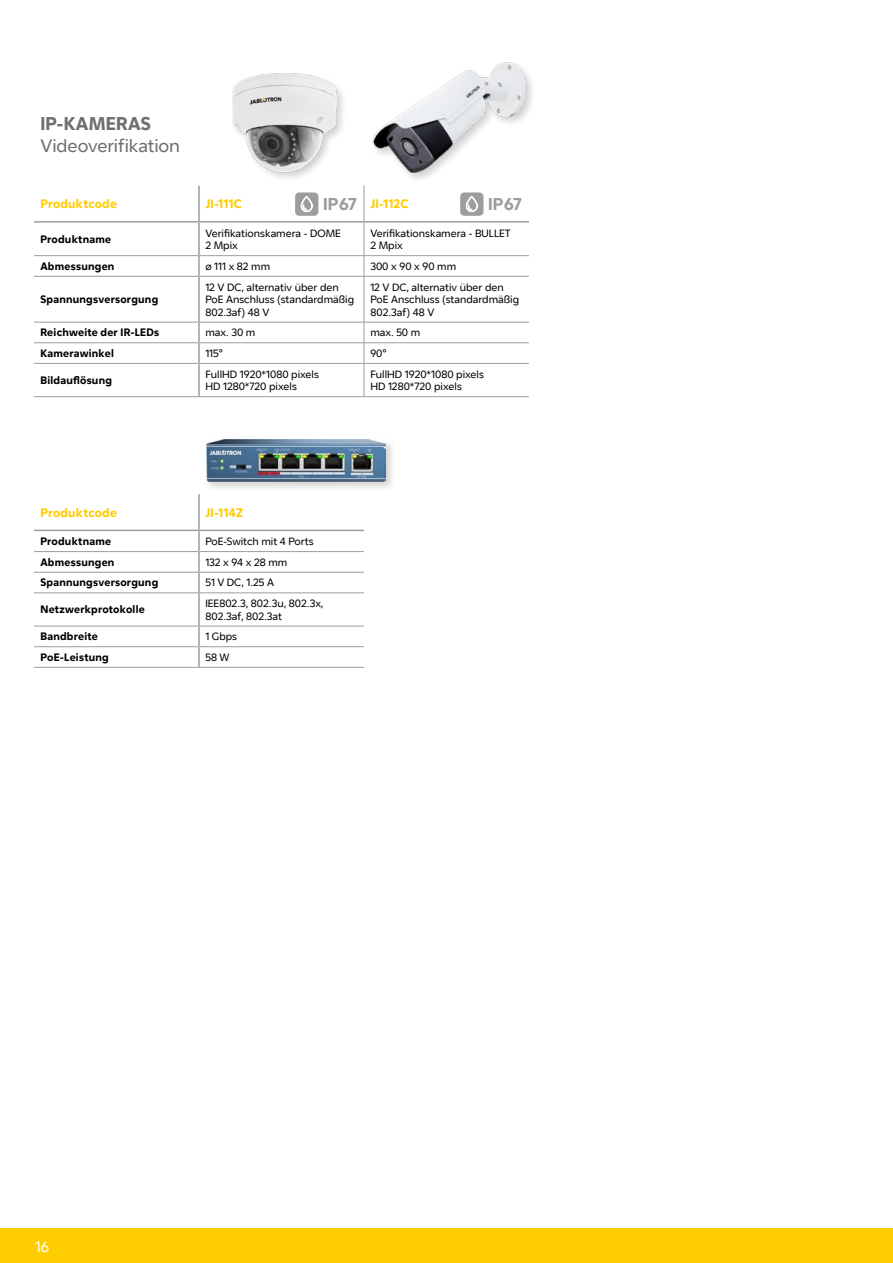
<style>
.page{position:relative;width:893px;height:1263px;background:#fff}
.page>*{position:absolute;margin:0;border:0;box-sizing:border-box;transform-origin:0 0}
.t1{font:18px "Jablo";letter-spacing:-.005em;color:#6f6f6e}
.t2{font:600 18px "Jablo";letter-spacing:.015em;color:#6f6f6e}
.t3{font:600 16.65px "Jablo";color:#9c9d9d}
.t4{font:15px "Jablo";color:#fff}
.t5{font:600 12px "Jablo";letter-spacing:.015em;color:#fc0}
.t6{font:10.5px/12.6px "Jablo";color:#000}
.t7{font:600 10.5px "Jablo";letter-spacing:.02em;color:#000}
</style>
<div class="page">
<div style="left:0;top:1229px;width:893px;height:34px;background:#fc0"></div>
<hr style="left:34px;top:276px;width:164px;height:1px;background:#9c9d9d">
<hr style="left:200px;top:276px;width:164px;height:1px;background:#9c9d9d">
<hr style="left:364px;top:276px;width:165px;height:1px;background:#9c9d9d">
<hr style="left:34px;top:322px;width:164px;height:1px;background:#9c9d9d">
<hr style="left:200px;top:322px;width:164px;height:1px;background:#9c9d9d">
<hr style="left:364px;top:322px;width:165px;height:1px;background:#9c9d9d">
<hr style="left:34px;top:342px;width:164px;height:1px;background:#9c9d9d">
<hr style="left:200px;top:342px;width:164px;height:1px;background:#9c9d9d">
<hr style="left:364px;top:342px;width:165px;height:1px;background:#9c9d9d">
<hr style="left:34px;top:363px;width:164px;height:1px;background:#9c9d9d">
<hr style="left:200px;top:363px;width:164px;height:1px;background:#9c9d9d">
<hr style="left:364px;top:363px;width:165px;height:1px;background:#9c9d9d">
<hr style="left:34px;top:396px;width:165px;height:1px;background:#9c9d9d">
<hr style="left:199px;top:396px;width:165px;height:1px;background:#9c9d9d">
<hr style="left:364px;top:396px;width:165px;height:1px;background:#9c9d9d">
<hr style="left:34px;top:255px;width:164px;height:1px;background:#9c9d9d">
<hr style="left:200px;top:255px;width:164px;height:1px;background:#9c9d9d">
<hr style="left:364px;top:255px;width:165px;height:1px;background:#9c9d9d">
<hr style="left:34px;top:221px;width:165px;height:2px;background:#9c9d9d">
<hr style="left:199px;top:221px;width:165px;height:2px;background:#9c9d9d">
<hr style="left:364px;top:221px;width:165px;height:2px;background:#9c9d9d">
<hr style="left:364px;top:222px;width:1px;height:33px;background:#9c9d9d">
<svg style="left:364px;top:256px;width:1px;height:20px"></svg>
<hr style="left:364px;top:276px;width:1px;height:46px;background:#9c9d9d">
<svg style="left:364px;top:322px;width:1px;height:41px"></svg>
<hr style="left:364px;top:364px;width:1px;height:32px;background:#9c9d9d">
<hr style="left:364px;top:186px;width:1px;height:36px;background:#9c9d9d">
<hr style="left:198px;top:223px;width:2px;height:33px;background:#9c9d9d">
<hr style="left:198px;top:256px;width:2px;height:20px;background:#9c9d9d">
<hr style="left:198px;top:276px;width:2px;height:46px;background:#9c9d9d">
<hr style="left:198px;top:322px;width:2px;height:21px;background:#9c9d9d">
<hr style="left:198px;top:343px;width:2px;height:20px;background:#9c9d9d">
<hr style="left:198px;top:363px;width:2px;height:33px;background:#9c9d9d">
<hr style="left:198px;top:186px;width:2px;height:35px;background:#9c9d9d">
<div style="left:295px;top:192px;width:23px;height:24px;background:#9c9d9d;border-radius:4px"></div>
<svg style="left:301px;top:196px;width:12px;height:16px"></svg>
<div style="left:460px;top:192px;width:23px;height:24px;background:#9c9d9d;border-radius:4px"></div>
<svg style="left:466px;top:196px;width:12px;height:16px"></svg>
<div style="left:371px;top:61px;width:166px;height:123px;background:#000;opacity:.17"></div>
<img style="left:373px;top:63px;width:153px;height:110px">
<div style="left:231px;top:72px;width:116px;height:110px;background:#000;opacity:.17"></div>
<img style="left:232px;top:73px;width:105px;height:100px">
<hr style="left:34px;top:572px;width:164px;height:1px;background:#9c9d9d">
<hr style="left:200px;top:572px;width:164px;height:1px;background:#9c9d9d">
<hr style="left:34px;top:593px;width:164px;height:1px;background:#9c9d9d">
<hr style="left:200px;top:593px;width:164px;height:1px;background:#9c9d9d">
<hr style="left:34px;top:626px;width:164px;height:1px;background:#9c9d9d">
<hr style="left:200px;top:626px;width:164px;height:1px;background:#9c9d9d">
<hr style="left:34px;top:646px;width:164px;height:1px;background:#9c9d9d">
<hr style="left:200px;top:646px;width:164px;height:1px;background:#9c9d9d">
<hr style="left:34px;top:667px;width:165px;height:1px;background:#9c9d9d">
<hr style="left:199px;top:667px;width:165px;height:1px;background:#9c9d9d">
<hr style="left:34px;top:551px;width:164px;height:1px;background:#9c9d9d">
<hr style="left:200px;top:551px;width:164px;height:1px;background:#9c9d9d">
<hr style="left:34px;top:530px;width:165px;height:1px;background:#9c9d9d">
<hr style="left:199px;top:530px;width:165px;height:1px;background:#9c9d9d">
<hr style="left:198px;top:531px;width:2px;height:21px;background:#9c9d9d">
<hr style="left:198px;top:552px;width:2px;height:20px;background:#9c9d9d">
<hr style="left:198px;top:572px;width:2px;height:21px;background:#9c9d9d">
<hr style="left:198px;top:593px;width:2px;height:33px;background:#9c9d9d">
<hr style="left:198px;top:626px;width:2px;height:21px;background:#9c9d9d">
<hr style="left:198px;top:647px;width:2px;height:20px;background:#9c9d9d">
<hr style="left:198px;top:494px;width:2px;height:36px;background:#9c9d9d">
<div style="left:204px;top:438px;width:193px;height:54px;background:#000;opacity:.17"></div>
<img style="left:206px;top:440px;width:180px;height:41px">
<h1 class="t2" style="left:40px;top:113px;width:112px">IP-KAMERAS</h1>
<h1 class="t1" style="left:40px;top:134px;width:141px">Videoverifikation</h1>
<h2 class="t3" style="left:323px;top:194px;width:35px">IP67</h2>
<h2 class="t3" style="left:488px;top:194px;width:35px">IP67</h2>
<p class="t5" style="left:40px;top:197px;width:78px">Produktcode</p>
<p class="t5" style="left:205px;top:197px;width:38px">JI-111C</p>
<p class="t5" style="left:370px;top:197px;width:40px">JI-112C</p>
<p class="t7" style="left:40px;top:233px;width:72px">Produktname</p>
<p class="t6" style="left:205px;top:227px;width:137px">Verifikationskamera - DOME<br>2 Mpix</p>
<p class="t6" style="left:370px;top:227px;width:142px">Verifikationskamera - BULLET<br>2 Mpix</p>
<p class="t7" style="left:40px;top:260px;width:76px">Abmessungen</p>
<p class="t6" style="left:205px;top:260px;width:66px">ø 111 x 82 mm</p>
<p class="t6" style="left:370px;top:260px;width:87px">300 x 90 x 90 mm</p>
<p class="t7" style="left:40px;top:293px;width:119px">Spannungsversorgung</p>
<p class="t6" style="left:205px;top:280px;width:150px">12 V DC, alternativ über den<br>PoE Anschluss (standardmäßig<br>802.3af) 48 V</p>
<p class="t6" style="left:370px;top:280px;width:150px">12 V DC, alternativ über den<br>PoE Anschluss (standardmäßig<br>802.3af) 48 V</p>
<p class="t7" style="left:40px;top:326px;width:120px">Reichweite der IR-LEDs</p>
<p class="t6" style="left:205px;top:326px;width:52px">max. 30 m</p>
<p class="t6" style="left:370px;top:326px;width:51px">max. 50 m</p>
<p class="t7" style="left:40px;top:347px;width:75px">Kamerawinkel</p>
<p class="t6" style="left:205px;top:347px;width:19px">115°</p>
<p class="t6" style="left:370px;top:347px;width:18px">90°</p>
<p class="t7" style="left:40px;top:374px;width:73px">Bildauflösung</p>
<p class="t6" style="left:205px;top:368px;width:115px">FullHD 1920*1080 pixels<br>HD 1280*720 pixels</p>
<p class="t6" style="left:370px;top:368px;width:115px">FullHD 1920*1080 pixels<br>HD 1280*720 pixels</p>
<p class="t5" style="left:40px;top:505px;width:78px">Produktcode</p>
<p class="t5" style="left:205px;top:505px;width:39px">JI-114Z</p>
<p class="t7" style="left:40px;top:535px;width:72px">Produktname</p>
<p class="t6" style="left:205px;top:535px;width:110px">PoE-Switch mit 4 Ports</p>
<p class="t7" style="left:40px;top:556px;width:76px">Abmessungen</p>
<p class="t6" style="left:205px;top:556px;width:83px">132 x 94 x 28 mm</p>
<p class="t7" style="left:40px;top:576px;width:119px">Spannungsversorgung</p>
<p class="t6" style="left:205px;top:576px;width:70px">51 V DC, 1.25 A</p>
<p class="t7" style="left:40px;top:603px;width:106px">Netzwerkprotokolle</p>
<p class="t6" style="left:205px;top:597px;width:120px">IEE802.3, 802.3u, 802.3x,<br>802.3af, 802.3at</p>
<p class="t7" style="left:40px;top:630px;width:59px">Bandbreite</p>
<p class="t6" style="left:205px;top:630px;width:33px">1 Gbps</p>
<p class="t7" style="left:40px;top:651px;width:70px">PoE-Leistung</p>
<p class="t6" style="left:205px;top:651px;width:26px">58 W</p>
<h3 class="t4" style="left:35px;top:1237px;width:16px">16</h3>
</div>
